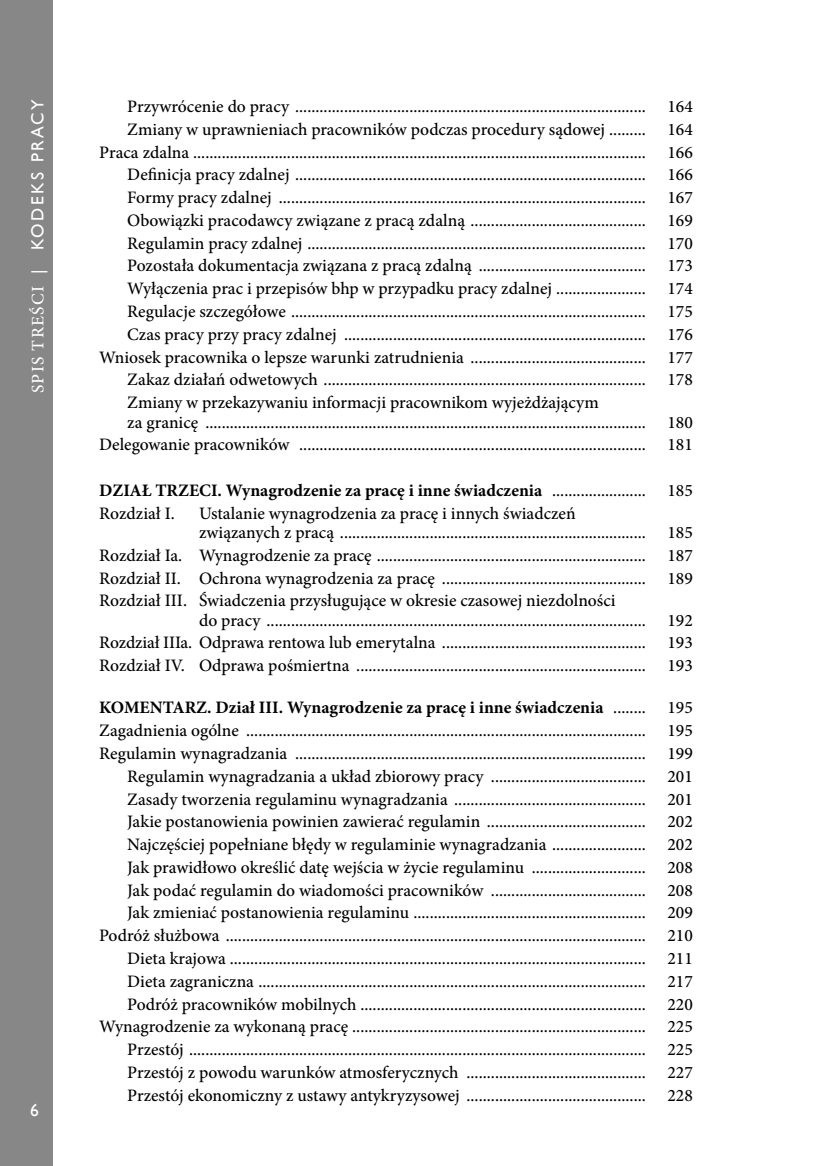
<style>
.page{position:relative;width:819px;height:1166px;background:#fff}
.page>*{position:absolute;margin:0;border:0;box-sizing:border-box;transform-origin:0 0}
.t1{font:500 17.5px/22.8px "Minion Pro";color:#000;text-align:right}
.t2{font:700 17.5px/22.8px "Minion Pro";color:#000}
.t3{font:17.5px "Gill Sans";letter-spacing:.14em;color:#fff}
.s1{font-family:"Minion Pro";font-weight:500}
.s2{font-weight:500}
.s3{font-weight:700}
</style>
<div class="page">
<div style="left:0;top:0;width:53px;height:1166px;background:#878787"></div>
<p class="t3" style="left:27px;top:393px;width:295px;rotate:-90deg"><span class="s1">SPIS TREŚCI</span> | KODEKS PRACY</p>
<p class="t3" style="left:30px;top:1100px;width:10px">6</p>
<p class="t1" style="left:127px;top:95px;width:567px">Przywrócenie do pracy ...................................................................................... 164</p>
<p class="t1" style="left:127px;top:118px;width:567px">Zmiany w uprawnieniach pracowników podczas procedury sądowej ......... 164</p>
<p class="t1" style="left:99px;top:141px;width:595px">Praca zdalna ............................................................................................................... 166</p>
<p class="t1" style="left:127px;top:163px;width:567px">Definicja pracy zdalnej ...................................................................................... 166</p>
<p class="t1" style="left:127px;top:186px;width:567px">Formy pracy zdalnej .......................................................................................... 167</p>
<p class="t1" style="left:127px;top:209px;width:567px">Obowiązki pracodawcy związane z pracą zdalną ........................................... 169</p>
<p class="t1" style="left:127px;top:232px;width:567px">Regulamin pracy zdalnej ................................................................................... 170</p>
<p class="t1" style="left:127px;top:254px;width:567px">Pozostała dokumentacja związana z pracą zdalną ......................................... 173</p>
<p class="t1" style="left:127px;top:277px;width:567px">Wyłączenia prac i przepisów bhp w przypadku pracy zdalnej ...................... 174</p>
<p class="t1" style="left:127px;top:300px;width:567px">Regulacje szczegółowe ....................................................................................... 175</p>
<p class="t1" style="left:127px;top:323px;width:567px">Czas pracy przy pracy zdalnej .......................................................................... 176</p>
<p class="t1" style="left:99px;top:346px;width:595px">Wniosek pracownika o lepsze warunki zatrudnienia ........................................... 177</p>
<p class="t1" style="left:127px;top:368px;width:567px">Zakaz działań odwetowych ............................................................................... 178</p>
<p class="t1" style="left:127px;top:391px;width:473px">Zmiany w przekazywaniu informacji pracownikom wyjeżdżającym</p>
<p class="t1" style="left:99px;top:410px;width:595px">za granicę ............................................................................................................ 180<br>Delegowanie pracowników ..................................................................................... 181</p>
<p class="t2" style="left:99px;top:479px;width:595px">DZIAŁ TRZECI. Wynagrodzenie za pracę i inne świadczenia <span class="s2">....................... 185<br>Rozdział I.</span></p>
<p class="t1" style="left:199px;top:503px;width:495px;line-height:19.2px;text-align:left">Ustalanie wynagrodzenia za pracę i innych świadczeń<br>związanych z pracą ........................................................................... 185</p>
<p class="t1" style="left:99px;top:544px;width:595px;text-align:justify">Rozdział Ia. Wynagrodzenie za pracę .................................................................. 187<br>Rozdział II. Ochrona wynagrodzenia za pracę .................................................. 189<br>Rozdział III. Świadczenia przysługujące w okresie czasowej niezdolności</p>
<p class="t1" style="left:99px;top:609px;width:595px;text-align:justify;text-indent:100px">do pracy ............................................................................................. 192<br>Rozdział IIIa. Odprawa rentowa lub emerytalna .................................................. 193<br>Rozdział IV. Odprawa pośmiertna ....................................................................... 193</p>
<p class="t1" style="left:99px;top:696px;width:595px"><span class="s3">KOMENTARZ. Dział III. Wynagrodzenie za pracę i inne świadczenia</span> ........ 195<br>Zagadnienia ogólne .................................................................................................. 195<br>Regulamin wynagradzania ...................................................................................... 199<br>Regulamin wynagradzania a układ zbiorowy pracy ...................................... 201<br>Zasady tworzenia regulaminu wynagradzania ............................................... 201<br>Jakie postanowienia powinien zawierać regulamin ....................................... 202<br>Najczęściej popełniane błędy w regulaminie wynagradzania ....................... 202<br>Jak prawidłowo określić datę wejścia w życie regulaminu ............................ 208<br>Jak podać regulamin do wiadomości pracowników ...................................... 208<br>Jak zmieniać postanowienia regulaminu ......................................................... 209<br>Podróż służbowa ....................................................................................................... 210<br>Dieta krajowa ...................................................................................................... 211<br>Dieta zagraniczna ............................................................................................... 217<br>Podróż pracowników mobilnych ...................................................................... 220<br>Wynagrodzenie za wykonaną pracę ........................................................................ 225<br>Przestój ................................................................................................................ 225<br>Przestój z powodu warunków atmosferycznych ............................................ 227<br>Przestój ekonomiczny z ustawy antykryzysowej ............................................ 228</p>
</div>
